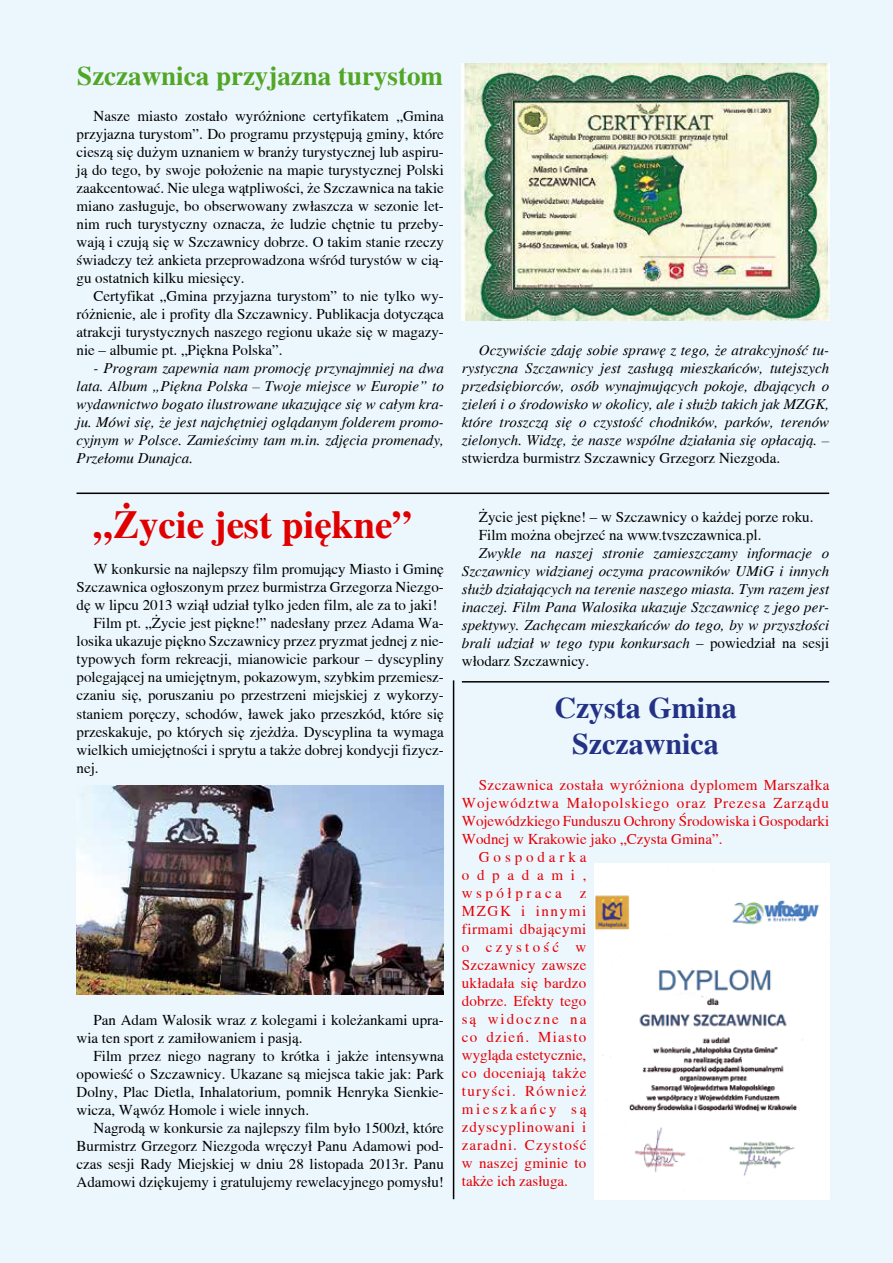
<style>
.page{position:relative;width:893px;height:1263px;background:#ebf7fd}
.page>*{position:absolute;margin:0;border:0;box-sizing:border-box;transform-origin:0 0}
.t1{font:700 39px "Toronto";color:#e00000}
.t2{font:700 30px/36px "Toronto";color:#243285;text-align:center}
.t3{font:700 27px "Toronto";color:#52a625}
.t4{font:15px/18px "Toronto";color:#000;text-align:justify}
.t5{font:italic 15px/18px "Toronto";color:#000;text-align:justify}
.t6{font:15px "Toronto";letter-spacing:.025em;color:#e60005}
.t7{font:15px "Toronto";color:#e60005}
.t8{font:15px "Toronto";letter-spacing:.07em;color:#e60005}
.t9{font:15px "Toronto";letter-spacing:.09em;color:#e60005}
.t10{font:15px "Toronto";letter-spacing:.055em;color:#e60005}
.t11{font:15px "Toronto";letter-spacing:.13em;color:#e60005}
.t12{font:15px "Toronto";letter-spacing:.18em;color:#e60005}
.t13{font:15px "Toronto";letter-spacing:.235em;color:#e60005}
.t14{font:15px "Toronto";letter-spacing:.11em;color:#e60005}
.t15{font:15px "Toronto";letter-spacing:.26em;color:#e60005}
.t16{font:15px "Toronto";letter-spacing:.215em;color:#e60005}
.t17{font:15px "Toronto";letter-spacing:.515em;color:#e60005}
.s1{font-family:"Times New Roman"}
.s2{font-style:normal}
</style>
<div class="page">
<img style="left:462px;top:64px;width:367px;height:256px">
<hr style="left:77px;top:492px;width:752px;height:2px;background:#000">
<img style="left:77px;top:785px;width:367px;height:210px">
<hr style="left:462px;top:681px;width:367px;height:1px;background:#000">
<hr style="left:453px;top:680px;width:1px;height:519px;background:#000">
<img style="left:595px;top:864px;width:234px;height:335px">
<h3 class="t3" style="left:77px;top:61px;width:367px">Szczawnica przyjazna turystom</h3>
<p class="t4" style="left:77px;top:107px;width:369px;text-indent:17px">Nasze miasto zostało wyróżnione certyfikatem „Gmina przyjazna turystom”. Do programu przystępują gminy, które cieszą się dużym uznaniem w branży turystycznej lub aspiru&shy;ją do tego, by swoje położenie na mapie turystycznej Polski zaakcentować. Nie ulega wątpliwości, że Szczawnica na takie miano zasługuje, bo obserwowany zwłaszcza w sezonie let&shy;nim ruch turystyczny oznacza, że ludzie chętnie tu przeby&shy;wają i czują się w Szczawnicy dobrze. O takim stanie rzeczy świadczy też ankieta przeprowadzona wśród turystów w cią&shy;gu ostatnich kilku miesięcy.</p>
<p class="t4" style="left:77px;top:287px;width:369px;text-indent:17px">Certyfikat „Gmina przyjazna turystom” to nie tylko wy&shy;różnienie, ale i profity dla Szczawnicy. Publikacja dotycząca atrakcji turystycznych naszego regionu ukaże się w magazy&shy;nie – albumie pt. „Piękna Polska”.</p>
<p class="t5" style="left:77px;top:359px;width:369px;text-indent:17px">- Program zapewnia nam promocję przynajmniej na dwa lata. Album „Piękna Polska – Twoje miejsce w Europie” to wydawnictwo bogato ilustrowane ukazujące się w całym kra&shy;ju. Mówi się, że jest najchętniej oglądanym folderem promo&shy;cyjnym w Polsce. Zamieścimy tam m.in. zdjęcia promenady, Przełomu Dunajca.</p>
<h1 class="t1" style="left:94px;top:503px;width:320px">„Życie jest piękne”</h1>
<p class="t4" style="left:94px;top:560px;width:352px">W konkursie na najlepszy film promujący Miasto i Gminę</p>
<p class="t4" style="left:77px;top:578px;width:369px">Szczawnica ogłoszonym przez burmistrza Grzegorza Niezgo-</p>
<p class="t4" style="left:77px;top:596px;width:362px">dę w lipcu 2013 wziął udział tylko jeden film, ale za to jaki!</p>
<p class="t4" style="left:94px;top:614px;width:352px">Film pt. „Życie jest piękne!” nadesłany przez Adama Wa-</p>
<p class="t4" style="left:77px;top:632px;width:369px">losika ukazuje piękno Szczawnicy przez pryzmat jednej z nie-</p>
<p class="t4" style="left:77px;top:650px;width:369px">typowych form rekreacji, mianowicie parkour – dyscypliny</p>
<p class="t4" style="left:77px;top:668px;width:369px">polegającej na umiejętnym, pokazowym, szybkim przemiesz-</p>
<p class="t4" style="left:77px;top:686px;width:369px">czaniu się, poruszaniu po przestrzeni miejskiej z wykorzy-</p>
<p class="t4" style="left:77px;top:704px;width:369px">staniem poręczy, schodów, ławek jako przeszkód, które się</p>
<p class="t4" style="left:77px;top:722px;width:369px">przeskakuje, po których się zjeżdża. Dyscyplina ta wymaga</p>
<p class="t4" style="left:77px;top:740px;width:369px">wielkich umiejętności i sprytu a także dobrej kondycji fizycz-</p>
<p class="t4" style="left:77px;top:758px;width:24px">nej.</p>
<p class="t4" style="left:77px;top:1010px;width:369px;text-indent:17px">Pan Adam Walosik wraz z kolegami i koleżankami upra&shy;wia ten sport z zamiłowaniem i pasją.</p>
<p class="t4" style="left:77px;top:1046px;width:369px;text-indent:17px">Film przez niego nagrany to krótka i jakże intensywna opowieść o Szczawnicy. Ukazane są miejsca takie jak: Park Dolny, Plac Dietla, Inhalatorium, pomnik Henryka Sienkie&shy;wicza, Wąwóz Homole i wiele innych.</p>
<p class="t4" style="left:77px;top:1118px;width:369px;text-indent:17px">Nagrodą w konkursie za najlepszy film było 1500zł, które Burmistrz Grzegorz Niezgoda wręczył Panu Adamowi pod&shy;czas sesji Rady Miejskiej w dniu 28 listopada 2013r. Panu Adamowi dziękujemy i gratulujemy rewelacyjnego pomysłu!</p>
<p class="t5" style="left:462px;top:341px;width:369px;text-indent:17px">Oczywiście zdaję sobie sprawę z tego, że atrakcyjność tu&shy;rystyczna Szczawnicy jest zasługą mieszkańców, tutejszych przedsiębiorców, osób wynajmujących pokoje, dbających o zieleń i o środowisko w okolicy, ale i służb takich jak MZGK, które troszczą się o czystość chodników, parków, terenów zielonych. Widzę, że nasze wspólne działania się opłacają. –</p>
<p class="t4" style="left:462px;top:449px;width:320px">stwierdza burmistrz Szczawnicy Grzegorz Niezgoda.</p>
<p class="t4" style="left:479px;top:507px;width:336px">Życie jest piękne! – w Szczawnicy o każdej porze roku.</p>
<p class="t4" style="left:479px;top:525px;width:284px">Film można obejrzeć na <span class="s1">www.tvszczawnica.pl</span>.</p>
<p class="t5" style="left:479px;top:544px;width:352px">Zwykle na naszej stronie zamieszczamy informacje o</p>
<p class="t5" style="left:462px;top:562px;width:369px">Szczawnicy widzianej oczyma pracowników UMiG i innych</p>
<p class="t5" style="left:462px;top:580px;width:369px">służb działających na terenie naszego miasta. Tym razem jest</p>
<p class="t5" style="left:462px;top:598px;width:369px">inaczej. Film Pana Walosika ukazuje Szczawnicę z jego per-</p>
<p class="t5" style="left:462px;top:616px;width:369px">spektywy. Zachęcam mieszkańców do tego, by w przyszłości</p>
<p class="t5" style="left:462px;top:634px;width:369px">brali udział w tego typu konkursach <span class="s2">– powiedział na sesji</span></p>
<p class="t4" style="left:462px;top:651px;width:129px">włodarz Szczawnicy.</p>
<h2 class="t2" style="left:554px;top:690px;width:184px">Czysta Gmina<br>Szczawnica</h2>
<p class="t6" style="left:479px;top:777px;width:352px">Szczawnica została wyróżniona dyplomem Marszałka</p>
<p class="t8" style="left:462px;top:795px;width:369px">Województwa Małopolskiego oraz Prezesa Zarządu</p>
<p class="t7" style="left:462px;top:813px;width:369px">Wojewódzkiego Funduszu Ochrony Środowiska i Gospodarki</p>
<p class="t7" style="left:462px;top:831px;width:262px">Wodnej w Krakowie jako „Czysta Gmina”.</p>
<p class="t15" style="left:479px;top:849px;width:109px">Gospodarka</p>
<p class="t17" style="left:462px;top:867px;width:126px">odpadami,</p>
<p class="t13" style="left:462px;top:885px;width:126px">współpraca z</p>
<p class="t14" style="left:462px;top:903px;width:126px">MZGK i innymi</p>
<p class="t6" style="left:462px;top:921px;width:126px">firmami dbającymi</p>
<p class="t16" style="left:462px;top:939px;width:126px">o czystość w</p>
<p class="t6" style="left:462px;top:957px;width:126px">Szczawnicy zawsze</p>
<p class="t6" style="left:462px;top:975px;width:126px">układała się bardzo</p>
<p class="t6" style="left:462px;top:993px;width:126px">dobrze. Efekty tego</p>
<p class="t11" style="left:462px;top:1011px;width:126px">są widoczne na</p>
<p class="t9" style="left:462px;top:1029px;width:126px">co dzień. Miasto</p>
<p class="t7" style="left:462px;top:1047px;width:126px">wygląda estetycznie,</p>
<p class="t6" style="left:462px;top:1065px;width:126px">co doceniają także</p>
<p class="t9" style="left:462px;top:1083px;width:126px">turyści. Również</p>
<p class="t12" style="left:462px;top:1101px;width:126px">mieszkańcy są</p>
<p class="t10" style="left:462px;top:1119px;width:126px">zdyscyplinowani i</p>
<p class="t8" style="left:462px;top:1137px;width:126px">zaradni. Czystość</p>
<p class="t6" style="left:462px;top:1155px;width:126px">w naszej gminie to</p>
<p class="t7" style="left:462px;top:1173px;width:108px">także ich zasługa.</p>
</div>
